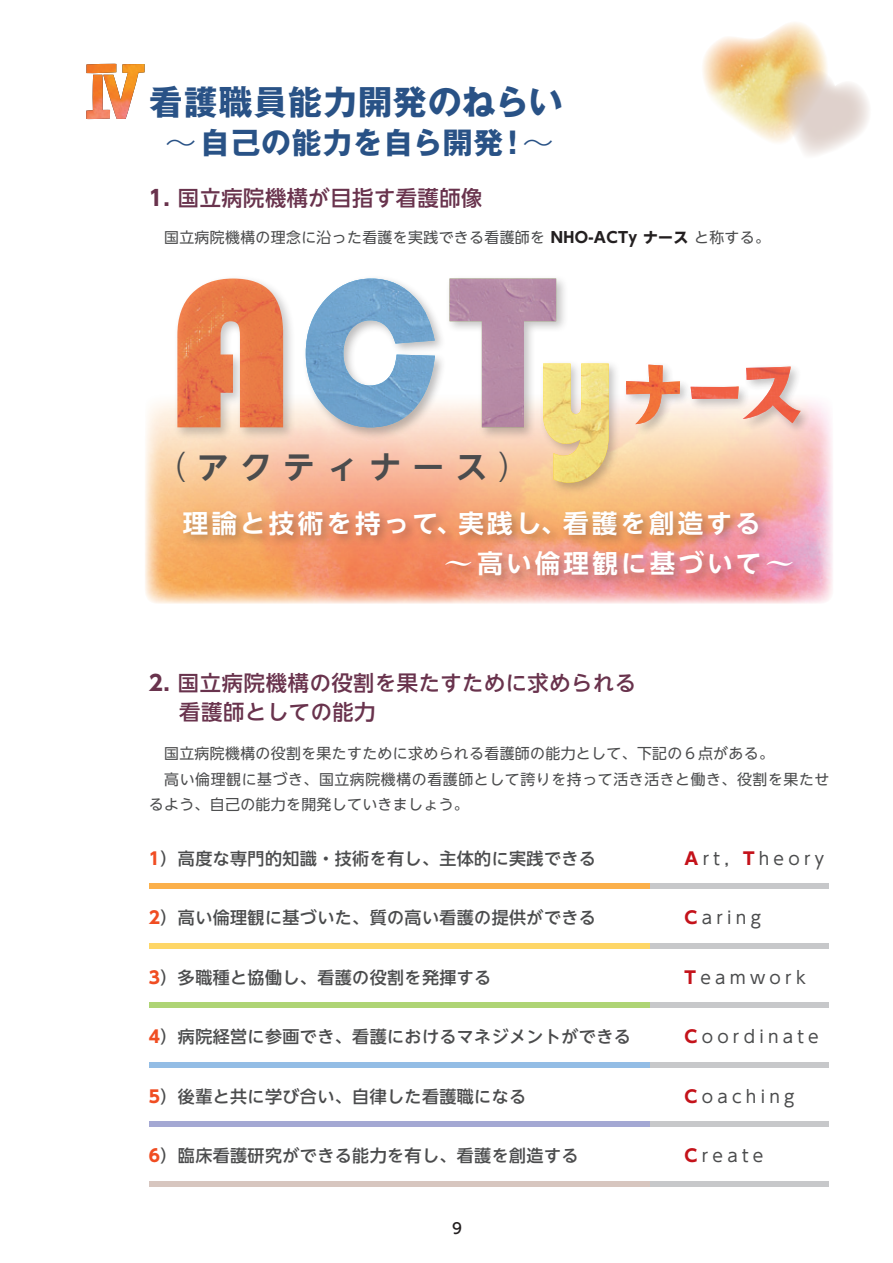
<style>
.page{position:relative;width:893px;height:1263px;background:#fff}
.page>*{position:absolute;margin:0;border:0;box-sizing:border-box;transform-origin:0 0}
.t1{font:700 34.05px "Gothic MB101 Pro";letter-spacing:.025em;color:#295286}
.t2{font:700 31.95px "UD Shin Go NT Pro De";letter-spacing:.35em;color:#4b4c4d}
.t3{font:700 29.7px "Gothic MB101 Pro";letter-spacing:.025em;color:#295286}
.t4{font:700 25.5px/40.3px "UD Shin Go NT Pro De";letter-spacing:.125em;color:#fff}
.t5{font:500 21.3px/29.7px "UD Shin Go NT Pro";letter-spacing:.025em;color:#69334d}
.t6{font:500 16.95px "UD Shin Go NT Pro";letter-spacing:.025em;color:#4b4c4d}
.t7{font:16.95px "UD Shin Go NT Pro";letter-spacing:.25em;color:#4b4c4d}
.t8{font:14.85px/25.5px "UD Shin Go NT Pro";letter-spacing:.025em;color:#4b4c4d}
.t9{font:500 14.85px "UD Shin Go NT Pro";color:#231f20}
.s1{font-weight:300}
.s2{font-weight:700}
.s3{font-weight:700;color:#231f20}
.s4{font-family:"UD Shin Go NT Pro";font-weight:300}
.s5{font-family:"Ryumin Pro"}
.s6{font-weight:700;color:#f04d22}
.s7{font-weight:700;color:#c4121a}
</style>
<div class="page">
<img style="left:145px;top:401px;width:688px;height:203px">
<div style="left:180px;top:507px;width:624px;height:80px;background:#231f20;opacity:.3"></div>
<img style="left:86px;top:64px;width:59px;height:55px">
<div style="left:149px;top:884px;width:502px;height:5px;background:#fbb04b"></div>
<div style="left:651px;top:884px;width:178px;height:5px;background:#c7c8ca"></div>
<div style="left:149px;top:943px;width:502px;height:5px;background:#fed667"></div>
<div style="left:651px;top:943px;width:178px;height:5px;background:#c7c8ca"></div>
<div style="left:149px;top:1003px;width:502px;height:5px;background:#aed475"></div>
<div style="left:651px;top:1003px;width:178px;height:5px;background:#c7c8ca"></div>
<div style="left:149px;top:1062px;width:502px;height:5px;background:#93bde5"></div>
<div style="left:651px;top:1062px;width:178px;height:5px;background:#c7c8ca"></div>
<div style="left:149px;top:1122px;width:502px;height:5px;background:#a4a8d3"></div>
<div style="left:651px;top:1122px;width:178px;height:5px;background:#c7c8ca"></div>
<div style="left:149px;top:1181px;width:502px;height:5px;background:#d7c6bf"></div>
<div style="left:651px;top:1181px;width:178px;height:5px;background:#c7c8ca"></div>
<svg style="left:703px;top:22px;width:166px;height:133px"></svg>
<div style="left:622px;top:361px;width:190px;height:75px;background:#231f20;opacity:.3"></div>
<img style="left:626px;top:365px;width:54px;height:59px">
<svg style="left:691px;top:367px;width:52px;height:56px"></svg>
<img style="left:743px;top:367px;width:58px;height:56px">
<div style="left:302px;top:275px;width:145px;height:165px;background:#231f20;opacity:.3"></div>
<img style="left:306px;top:279px;width:129px;height:148px">
<div style="left:539px;top:360px;width:82px;height:135px;background:#231f20;opacity:.25"></div>
<div style="left:445px;top:275px;width:124px;height:165px;background:#231f20;opacity:.27"></div>
<svg style="left:449px;top:279px;width:160px;height:204px"></svg>
<img style="left:449px;top:279px;width:107px;height:148px">
<div style="left:173px;top:275px;width:122px;height:165px;background:#231f20;opacity:.24"></div>
<img style="left:177px;top:279px;width:106px;height:148px">
<h1 class="t1" style="left:149px;top:74px;width:416px">看護職員能力開発のねらい</h1>
<h3 class="t3" style="left:162px;top:118px;width:396px"><span class="s1">～</span>自己の能力を自ら開発！<span class="s1">～</span></h3>
<h3 class="t5" style="left:149px;top:182px;width:335px"><span class="s2">1.</span> 国立病院機構が目指す看護師像</h3>
<p class="t8" style="left:149px;top:224px;width:623px">　国立病院機構の理念に沿った看護を実践できる看護師を <span class="s3">NHO-ACTy ナース</span> と称する。</p>
<h2 class="t2" style="left:154px;top:441px;width:378px"><span class="s4">（</span>アクティナース<span class="s4">）</span></h2>
<h3 class="t4" style="left:443px;top:502px;width:354px;text-indent:-260px">理論と技術を持って、実践し、看護を創造する<span class="s5">～</span>高い倫理観に基づいて<span class="s5">～</span></h3>
<h3 class="t5" style="left:179px;top:667px;width:458px;text-indent:-30px"><span class="s2">2.</span> 国立病院機構の役割を果たすために求められる看護師としての能力</h3>
<p class="t8" style="left:149px;top:740px;width:682px">　国立病院機構の役割を果たすために求められる看護師の能力として、下記の６点がある。<br>　高い倫理観に基づき、国立病院機構の看護師として誇りを持って活き活きと働き、役割を果たせるよう、自己の能力を開発していきましょう。</p>
<p class="t6" style="left:149px;top:844px;width:449px"><span class="s6">1</span>）高度な専門的知識・技術を有し、主体的に実践できる</p>
<p class="t7" style="left:685px;top:844px;width:141px"><span class="s7">A</span>rt, <span class="s7">T</span>heory</p>
<p class="t6" style="left:149px;top:904px;width:449px"><span class="s6">2</span>）高い倫理観に基づいた、質の高い看護の提供ができる</p>
<p class="t7" style="left:685px;top:904px;width:78px"><span class="s7">C</span>aring</p>
<p class="t6" style="left:149px;top:963px;width:344px"><span class="s6">3</span>）多職種と協働し、看護の役割を発揮する</p>
<p class="t7" style="left:685px;top:963px;width:123px"><span class="s7">T</span>eamwork</p>
<p class="t6" style="left:149px;top:1023px;width:483px"><span class="s6">4</span>）病院経営に参画でき、看護におけるマネジメントができる</p>
<p class="t7" style="left:685px;top:1023px;width:136px"><span class="s7">C</span>oordinate</p>
<p class="t6" style="left:149px;top:1082px;width:379px"><span class="s6">5</span>）後輩と共に学び合い、自律した看護職になる</p>
<p class="t7" style="left:685px;top:1082px;width:111px"><span class="s7">C</span>oaching</p>
<p class="t6" style="left:149px;top:1142px;width:431px"><span class="s6">6</span>）臨床看護研究ができる能力を有し、看護を創造する</p>
<p class="t7" style="left:685px;top:1142px;width:80px"><span class="s7">C</span>reate</p>
<p class="t9" style="left:452px;top:1216px;width:11px">9</p>
</div>
